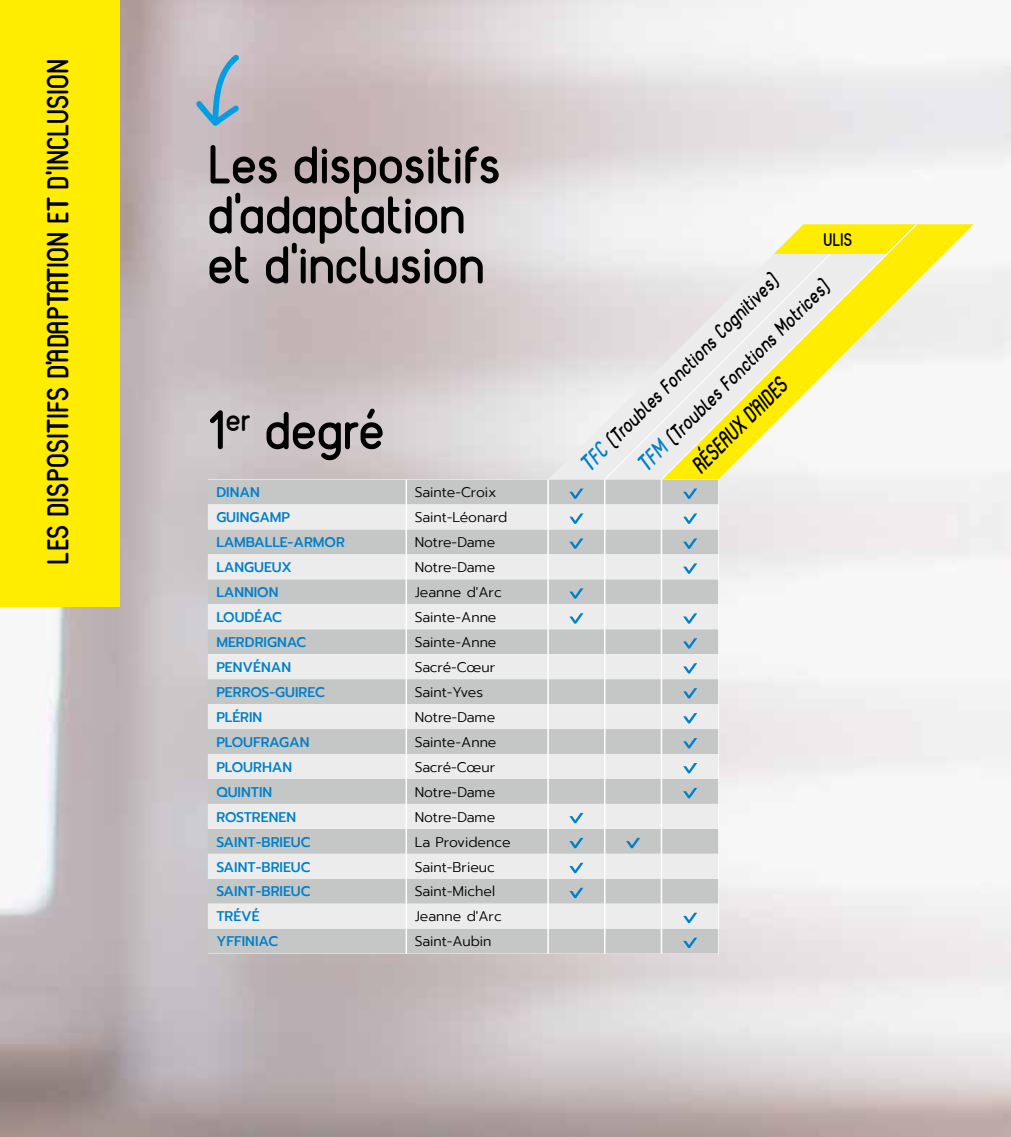
<style>
.page{position:relative;width:1011px;height:1137px;background:#fff}
.page>*{position:absolute;margin:0;border:0;box-sizing:border-box;transform-origin:0 0}
.t1{font:700 54px/50px "Reef";color:#000}
.t2{font:700 30px "Reef";color:#000}
.t3{font:italic 700 23px "Reef";color:#000;scale:.89 1}
.t4{font:italic 700 20.4px/40.4px "Reef";color:#000;scale:.89 1}
.t5{font:700 18px "Reef";color:#000}
.t6{font:300 14px "Prompt";color:#000}
.t7{font:500 14px "Prompt";color:#0080c8}
.s1{font-size:23px;color:#0080c8}
</style>
<div class="page">
<img style="left:0;top:0;width:1011px;height:1137px">
<div style="left:0;top:0;width:119px;height:607px;background:#ffed00"></div>
<svg style="left:547px;top:224px;width:426px;height:257px;fill:#f7f2f2"></svg>
<svg style="left:547px;top:254px;width:53px;height:225px;background:#e3e0e1"></svg>
<svg style="left:884px;top:223px;width:36px;height:32px"></svg>
<svg style="left:833px;top:252px;width:57px;height:230px"></svg>
<svg style="left:600px;top:252px;width:233px;height:230px"></svg>
<div style="left:208px;top:479px;width:510px;height:474px;background:#c5c6c6"></div>
<svg style="left:208px;top:504px;width:510px;height:424px;background:#dadada"></svg>
<hr style="left:405px;top:479px;width:2px;height:25px;background:#fff">
<hr style="left:547px;top:479px;width:2px;height:25px;background:#fff">
<hr style="left:405px;top:504px;width:2px;height:25px;background:#fff">
<hr style="left:547px;top:504px;width:2px;height:25px;background:#fff">
<hr style="left:405px;top:529px;width:2px;height:25px;background:#fff">
<hr style="left:547px;top:529px;width:2px;height:25px;background:#fff">
<hr style="left:405px;top:554px;width:2px;height:25px;background:#fff">
<hr style="left:547px;top:554px;width:2px;height:25px;background:#fff">
<hr style="left:405px;top:579px;width:2px;height:25px;background:#fff">
<hr style="left:547px;top:579px;width:2px;height:25px;background:#fff">
<hr style="left:405px;top:604px;width:2px;height:25px;background:#fff">
<hr style="left:547px;top:604px;width:2px;height:25px;background:#fff">
<hr style="left:405px;top:629px;width:2px;height:25px;background:#fff">
<hr style="left:547px;top:629px;width:2px;height:25px;background:#fff">
<hr style="left:405px;top:654px;width:2px;height:25px;background:#fff">
<hr style="left:547px;top:654px;width:2px;height:25px;background:#fff">
<hr style="left:405px;top:679px;width:2px;height:25px;background:#fff">
<hr style="left:547px;top:679px;width:2px;height:25px;background:#fff">
<hr style="left:405px;top:704px;width:2px;height:25px;background:#fff">
<hr style="left:547px;top:704px;width:2px;height:25px;background:#fff">
<hr style="left:405px;top:729px;width:2px;height:25px;background:#fff">
<hr style="left:547px;top:729px;width:2px;height:25px;background:#fff">
<hr style="left:405px;top:754px;width:2px;height:25px;background:#fff">
<hr style="left:547px;top:754px;width:2px;height:25px;background:#fff">
<hr style="left:405px;top:779px;width:2px;height:25px;background:#fff">
<hr style="left:547px;top:779px;width:2px;height:25px;background:#fff">
<hr style="left:405px;top:804px;width:2px;height:25px;background:#fff">
<hr style="left:547px;top:804px;width:2px;height:25px;background:#fff">
<hr style="left:405px;top:829px;width:2px;height:25px;background:#fff">
<hr style="left:547px;top:829px;width:2px;height:25px;background:#fff">
<hr style="left:405px;top:854px;width:2px;height:25px;background:#fff">
<hr style="left:547px;top:854px;width:2px;height:25px;background:#fff">
<hr style="left:405px;top:879px;width:2px;height:24px;background:#fff">
<hr style="left:547px;top:879px;width:2px;height:24px;background:#fff">
<hr style="left:405px;top:903px;width:2px;height:25px;background:#fff">
<hr style="left:547px;top:903px;width:2px;height:25px;background:#fff">
<hr style="left:405px;top:928px;width:2px;height:25px;background:#fff">
<hr style="left:547px;top:928px;width:2px;height:25px;background:#fff">
<svg style="left:604px;top:479px;width:1px;height:474px"></svg>
<svg style="left:661px;top:479px;width:1px;height:474px"></svg>
<svg style="left:569px;top:488px;width:14px;height:11px"></svg>
<svg style="left:683px;top:488px;width:14px;height:11px"></svg>
<svg style="left:569px;top:513px;width:14px;height:11px"></svg>
<svg style="left:683px;top:513px;width:14px;height:11px"></svg>
<svg style="left:569px;top:538px;width:14px;height:11px"></svg>
<svg style="left:683px;top:538px;width:14px;height:11px"></svg>
<svg style="left:683px;top:563px;width:14px;height:11px"></svg>
<svg style="left:569px;top:588px;width:14px;height:11px"></svg>
<svg style="left:569px;top:613px;width:14px;height:10px"></svg>
<svg style="left:683px;top:613px;width:14px;height:10px"></svg>
<svg style="left:683px;top:638px;width:14px;height:10px"></svg>
<svg style="left:683px;top:663px;width:14px;height:10px"></svg>
<svg style="left:683px;top:688px;width:14px;height:10px"></svg>
<svg style="left:683px;top:713px;width:14px;height:10px"></svg>
<svg style="left:683px;top:738px;width:14px;height:10px"></svg>
<svg style="left:683px;top:763px;width:14px;height:10px"></svg>
<svg style="left:683px;top:788px;width:14px;height:10px"></svg>
<svg style="left:569px;top:813px;width:14px;height:10px"></svg>
<svg style="left:569px;top:838px;width:14px;height:10px"></svg>
<svg style="left:626px;top:838px;width:14px;height:10px"></svg>
<svg style="left:569px;top:863px;width:14px;height:10px"></svg>
<svg style="left:569px;top:888px;width:14px;height:10px"></svg>
<svg style="left:683px;top:912px;width:14px;height:11px"></svg>
<svg style="left:683px;top:937px;width:14px;height:11px"></svg>
<svg style="left:196px;top:54px;width:44px;height:72px;background:#9eb6c9"></svg>
<svg style="left:580px;top:440px;width:29px;height:32px"></svg>
<h2 class="t2" style="left:39px;top:564px;width:507px;rotate:-90deg">LES DISPOSITIFS D'ADAPTATION ET D'INCLUSION</h2>
<h1 class="t1" style="left:208px;top:139px;width:295px">Les dispositifs d'adaptation et d'inclusion</h1>
<h1 class="t1" style="left:208px;top:405px;width:178px">1<sup>er</sup> degré</h1>
<p class="t7" style="left:216px;top:482px;width:45px">DINAN</p>
<p class="t6" style="left:415px;top:483px;width:83px">Sainte-Croix</p>
<p class="t7" style="left:216px;top:507px;width:75px">GUINGAMP</p>
<p class="t6" style="left:415px;top:507px;width:94px">Saint-Léonard</p>
<p class="t7" style="left:216px;top:532px;width:130px">LAMBALLE-ARMOR</p>
<p class="t6" style="left:415px;top:532px;width:82px">Notre-Dame</p>
<p class="t7" style="left:216px;top:557px;width:77px">LANGUEUX</p>
<p class="t6" style="left:415px;top:557px;width:82px">Notre-Dame</p>
<p class="t7" style="left:216px;top:582px;width:64px">LANNION</p>
<p class="t6" style="left:415px;top:582px;width:88px">Jeanne d'Arc</p>
<p class="t7" style="left:216px;top:607px;width:67px">LOUDÉAC</p>
<p class="t6" style="left:415px;top:607px;width:83px">Sainte-Anne</p>
<p class="t7" style="left:216px;top:632px;width:92px">MERDRIGNAC</p>
<p class="t6" style="left:415px;top:632px;width:83px">Sainte-Anne</p>
<p class="t7" style="left:216px;top:657px;width:76px">PENVÉNAN</p>
<p class="t6" style="left:415px;top:657px;width:82px">Sacré-Cœur</p>
<p class="t7" style="left:216px;top:682px;width:110px">PERROS-GUIREC</p>
<p class="t6" style="left:415px;top:682px;width:70px">Saint-Yves</p>
<p class="t7" style="left:216px;top:707px;width:47px">PLÉRIN</p>
<p class="t6" style="left:415px;top:707px;width:82px">Notre-Dame</p>
<p class="t7" style="left:216px;top:732px;width:95px">PLOUFRAGAN</p>
<p class="t6" style="left:415px;top:732px;width:83px">Sainte-Anne</p>
<p class="t7" style="left:216px;top:757px;width:78px">PLOURHAN</p>
<p class="t6" style="left:415px;top:757px;width:82px">Sacré-Cœur</p>
<p class="t7" style="left:216px;top:782px;width:57px">QUINTIN</p>
<p class="t6" style="left:415px;top:782px;width:82px">Notre-Dame</p>
<p class="t7" style="left:216px;top:806px;width:81px">ROSTRENEN</p>
<p class="t6" style="left:415px;top:807px;width:82px">Notre-Dame</p>
<p class="t7" style="left:216px;top:831px;width:96px">SAINT-BRIEUC</p>
<p class="t6" style="left:415px;top:832px;width:97px">La Providence</p>
<p class="t7" style="left:216px;top:856px;width:96px">SAINT-BRIEUC</p>
<p class="t6" style="left:415px;top:857px;width:82px">Saint-Brieuc</p>
<p class="t7" style="left:216px;top:881px;width:96px">SAINT-BRIEUC</p>
<p class="t6" style="left:415px;top:882px;width:82px">Saint-Michel</p>
<p class="t7" style="left:216px;top:906px;width:45px">TRÉVÉ</p>
<p class="t6" style="left:415px;top:907px;width:88px">Jeanne d'Arc</p>
<p class="t7" style="left:216px;top:931px;width:63px">YFFINIAC</p>
<p class="t6" style="left:415px;top:932px;width:78px">Saint-Aubin</p>
<p class="t5" style="left:823px;top:228px;width:30px">ULIS</p>
<h3 class="t4" style="left:595px;top:429px;width:301px;rotate:-45deg">(Troubles Fonctions Cognitives)<br><span class="s1">TFM</span> (Troubles Fonctions Motrices)</h3>
<h3 class="t3" style="left:685px;top:459px;width:142px;rotate:-45deg">RÉSEAUX D'AIDES</h3>
</div>
